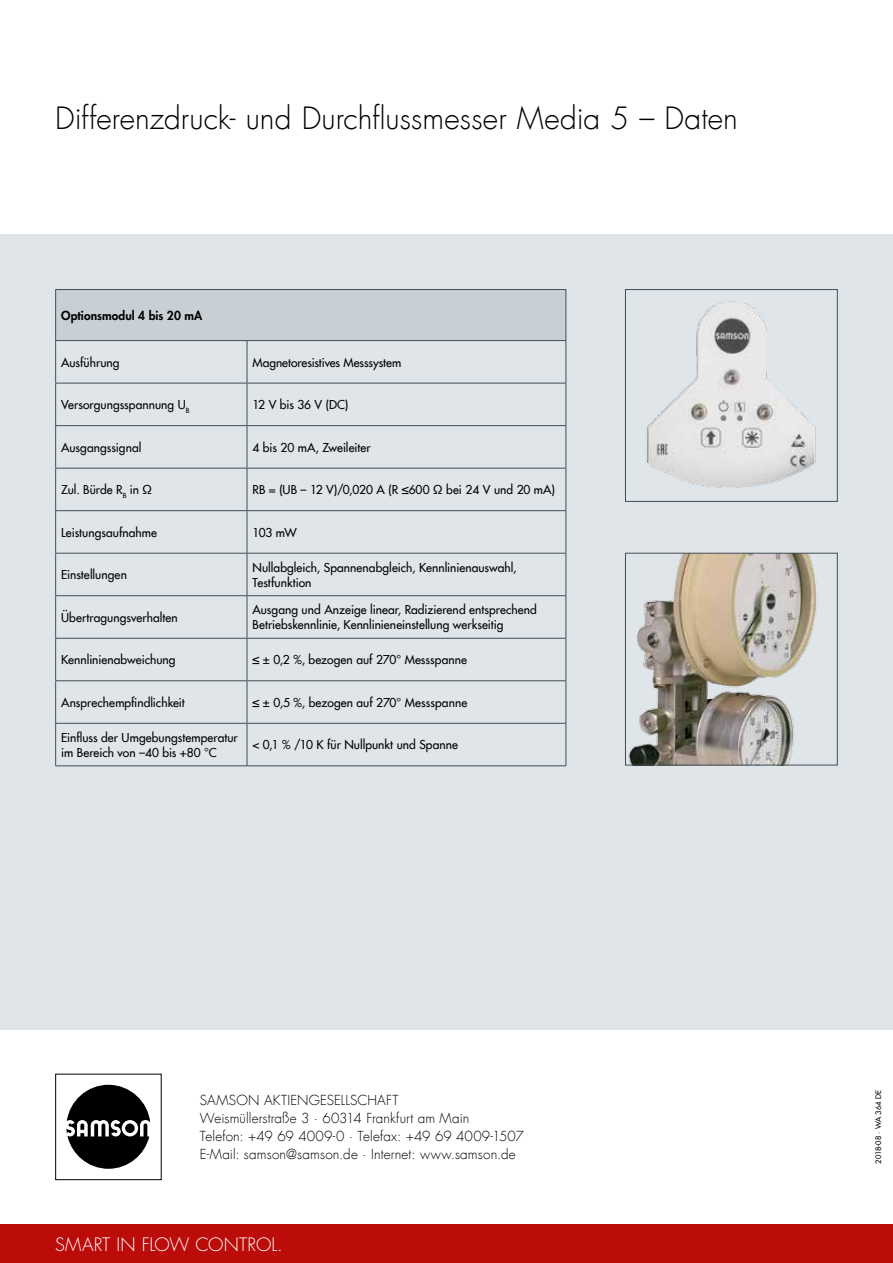
<style>
.page{position:relative;width:893px;height:1263px;background:#fff}
.page>*{position:absolute;margin:0;border:0;box-sizing:border-box;transform-origin:0 0}
.t1{font:300 30px "Futura Com";letter-spacing:.005em;color:#000}
.t2{font:300 18px "Futura";letter-spacing:.005em;color:#fff}
.t3{font:300 13.5px/18px "Futura Com";letter-spacing:.01em;color:#000}
.t4{font:500 12px/15px "Futura Com";letter-spacing:.005em;color:#000}
.t5{font:800 12px "Futura Com";letter-spacing:.005em;color:#000}
.t6{font:500 7.5px "Futura Com";color:#000}
</style>
<div class="page">
<div style="left:0;top:1225px;width:893px;height:38px;background:#bb0c0a"></div>
<div style="left:0;top:234px;width:893px;height:795px;background:#dfe5e9"></div>
<div style="left:55px;top:1074px;width:107px;height:106px;border:1px solid #000"></div>
<svg style="left:66px;top:1085px;width:84px;height:84px"></svg>
<img style="left:647px;top:301px;width:169px;height:187px">
<div style="left:625px;top:289px;width:213px;height:213px;border:1px solid #434f55"></div>
<img style="left:628px;top:555px;width:190px;height:208px">
<div style="left:625px;top:553px;width:213px;height:212px;border:1px solid #434f55"></div>
<div style="left:56px;top:290px;width:510px;height:51px;background:#c8d0d5"></div>
<svg style="left:56px;top:341px;width:510px;height:424px"></svg>
<hr style="left:55px;top:289px;width:192px;height:1px;background:#434f55">
<hr style="left:55px;top:290px;width:1px;height:50px;background:#434f55">
<hr style="left:247px;top:289px;width:319px;height:1px;background:#434f55">
<hr style="left:566px;top:290px;width:1px;height:50px;background:#434f55">
<hr style="left:55px;top:340px;width:192px;height:1px;background:#434f55">
<hr style="left:55px;top:341px;width:1px;height:42px;background:#434f55">
<hr style="left:247px;top:340px;width:319px;height:1px;background:#434f55">
<hr style="left:247px;top:341px;width:1px;height:42px;background:#434f55">
<hr style="left:566px;top:341px;width:1px;height:42px;background:#434f55">
<hr style="left:55px;top:383px;width:192px;height:1px;background:#434f55">
<hr style="left:55px;top:383px;width:1px;height:42px;background:#434f55">
<hr style="left:247px;top:383px;width:319px;height:1px;background:#434f55">
<hr style="left:247px;top:383px;width:1px;height:42px;background:#434f55">
<hr style="left:566px;top:383px;width:1px;height:42px;background:#434f55">
<hr style="left:55px;top:425px;width:192px;height:1px;background:#434f55">
<hr style="left:55px;top:426px;width:1px;height:42px;background:#434f55">
<hr style="left:247px;top:425px;width:319px;height:1px;background:#434f55">
<hr style="left:247px;top:426px;width:1px;height:42px;background:#434f55">
<hr style="left:566px;top:426px;width:1px;height:42px;background:#434f55">
<hr style="left:55px;top:468px;width:192px;height:1px;background:#434f55">
<hr style="left:55px;top:468px;width:1px;height:42px;background:#434f55">
<hr style="left:247px;top:468px;width:319px;height:1px;background:#434f55">
<hr style="left:247px;top:468px;width:1px;height:42px;background:#434f55">
<hr style="left:566px;top:468px;width:1px;height:42px;background:#434f55">
<hr style="left:55px;top:510px;width:192px;height:1px;background:#434f55">
<hr style="left:55px;top:511px;width:1px;height:42px;background:#434f55">
<hr style="left:247px;top:510px;width:319px;height:1px;background:#434f55">
<hr style="left:247px;top:511px;width:1px;height:42px;background:#434f55">
<hr style="left:566px;top:511px;width:1px;height:42px;background:#434f55">
<hr style="left:55px;top:553px;width:192px;height:1px;background:#434f55">
<hr style="left:55px;top:554px;width:1px;height:41px;background:#434f55">
<hr style="left:247px;top:553px;width:319px;height:1px;background:#434f55">
<hr style="left:247px;top:554px;width:1px;height:41px;background:#434f55">
<hr style="left:566px;top:554px;width:1px;height:41px;background:#434f55">
<hr style="left:55px;top:595px;width:192px;height:1px;background:#434f55">
<hr style="left:55px;top:596px;width:1px;height:42px;background:#434f55">
<hr style="left:247px;top:595px;width:319px;height:1px;background:#434f55">
<hr style="left:247px;top:596px;width:1px;height:42px;background:#434f55">
<hr style="left:566px;top:596px;width:1px;height:42px;background:#434f55">
<hr style="left:55px;top:638px;width:192px;height:1px;background:#434f55">
<hr style="left:55px;top:639px;width:1px;height:41px;background:#434f55">
<hr style="left:247px;top:638px;width:319px;height:1px;background:#434f55">
<hr style="left:247px;top:639px;width:1px;height:41px;background:#434f55">
<hr style="left:566px;top:639px;width:1px;height:41px;background:#434f55">
<hr style="left:55px;top:680px;width:192px;height:1px;background:#434f55">
<hr style="left:55px;top:681px;width:1px;height:42px;background:#434f55">
<hr style="left:247px;top:680px;width:319px;height:1px;background:#434f55">
<hr style="left:247px;top:681px;width:1px;height:42px;background:#434f55">
<hr style="left:566px;top:681px;width:1px;height:42px;background:#434f55">
<hr style="left:55px;top:723px;width:192px;height:1px;background:#434f55">
<hr style="left:55px;top:724px;width:1px;height:41px;background:#434f55">
<hr style="left:247px;top:723px;width:319px;height:1px;background:#434f55">
<hr style="left:247px;top:724px;width:1px;height:41px;background:#434f55">
<hr style="left:566px;top:724px;width:1px;height:41px;background:#434f55">
<hr style="left:55px;top:765px;width:192px;height:1px;background:#434f55">
<hr style="left:247px;top:765px;width:319px;height:1px;background:#434f55">
<h1 class="t1" style="left:55px;top:99px;width:684px">Differenzdruck- und Durchflussmesser Media 5 – Daten</h1>
<p class="t5" style="left:61px;top:306px;width:143px">Optionsmodul 4 bis 20 mA</p>
<p class="t4" style="left:61px;top:354px;width:60px">Ausführung</p>
<p class="t4" style="left:253px;top:354px;width:150px">Magnetoresistives Messsystem</p>
<p class="t4" style="left:61px;top:397px;width:130px">Versorgungsspannung U<sub>B</sub></p>
<p class="t4" style="left:253px;top:397px;width:97px">12 V bis 36 V (DC)</p>
<p class="t4" style="left:61px;top:439px;width:82px">Ausgangssignal</p>
<p class="t4" style="left:253px;top:439px;width:120px">4 bis 20 mA, Zweileiter</p>
<p class="t4" style="left:61px;top:482px;width:93px">Zul. Bürde R<sub>B</sub> in Ω</p>
<p class="t4" style="left:253px;top:482px;width:304px">RB = (UB – 12 V)/0,020 A (R ≤600 Ω bei 24 V und 20 mA)</p>
<p class="t4" style="left:61px;top:524px;width:97px">Leistungsaufnahme</p>
<p class="t4" style="left:253px;top:524px;width:46px">103 mW</p>
<p class="t4" style="left:61px;top:567px;width:67px">Einstellungen</p>
<p class="t4" style="left:253px;top:559px;width:265px">Nullabgleich, Spannenabgleich, Kennlinienauswahl,<br>Testfunktion</p>
<p class="t4" style="left:61px;top:609px;width:118px">Übertragungsverhalten</p>
<p class="t4" style="left:253px;top:602px;width:286px">Ausgang und Anzeige linear, Radizierend entsprechend<br>Betriebskennlinie, Kennlinieneinstellung werkseitig</p>
<p class="t4" style="left:61px;top:652px;width:116px">Kennlinienabweichung</p>
<p class="t4" style="left:253px;top:652px;width:216px">≤ ± 0,2 %, bezogen auf 270° Messspanne</p>
<p class="t4" style="left:61px;top:694px;width:125px">Ansprechempfindlichkeit</p>
<p class="t4" style="left:253px;top:694px;width:216px">≤ ± 0,5 %, bezogen auf 270° Messspanne</p>
<p class="t4" style="left:61px;top:729px;width:178px">Einfluss der Umgebungstemperatur im Bereich von –40 bis +80 °C</p>
<p class="t4" style="left:253px;top:737px;width:207px">&lt; 0,1 % /10 K für Nullpunkt und Spanne</p>
<p class="t3" style="left:200px;top:1092px;width:325px">SAMSON AKTIENGESELLSCHAFT<br>Weismüllerstraße 3 · 60314 Frankfurt am Main<br>Telefon: +49 69 4009-0 · Telefax: +49 69 4009-1507<br>E-Mail: samson@samson.de · Internet: www.samson.de</p>
<h2 class="t2" style="left:55px;top:1233px;width:229px">SMART IN FLOW CONTROL.</h2>
<p class="t6" style="left:873px;top:1163px;width:75px;rotate:-90deg">2018-08 · WA 364 DE</p>
</div>
